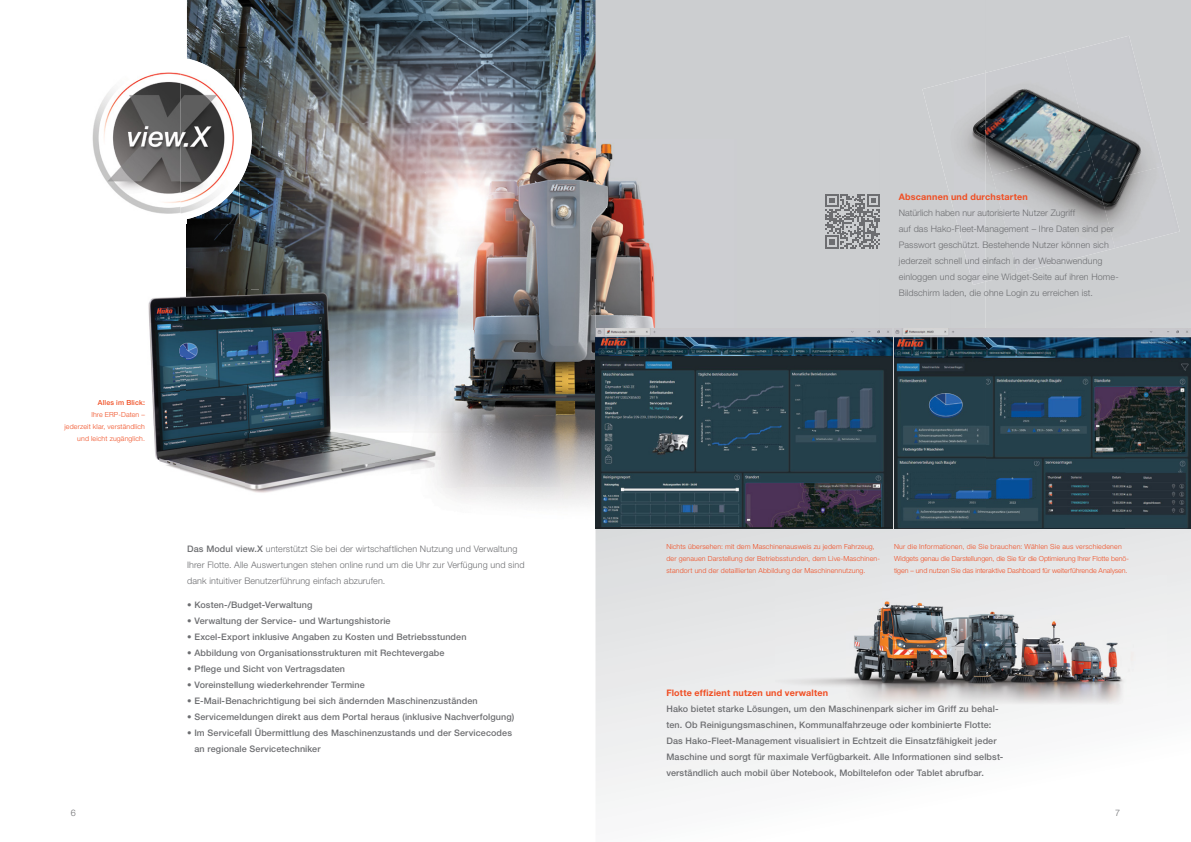
<style>
.page{position:relative;width:1191px;height:842px;background:#fff}
.page>*{position:absolute;margin:0;border:0;box-sizing:border-box;transform-origin:0 0}
.t1{font:500 9px/16px "Helvetica Neue LT Std";letter-spacing:.01em;color:#6d6e71}
.t2{font:300 9px/16px "Helvetica Neue LT Std";letter-spacing:.01em;color:#6d6e71}
.t3{font:700 9px "Helvetica Neue LT Std";letter-spacing:.02em;color:#f04e23}
.t4{font:300 7px/12px "Helvetica Neue LT Std";letter-spacing:.02em;color:#f04e23;text-align:right}
.t5{font:300 7px/12px "Helvetica Neue LT Std";color:#f04e23}
.t6{font:500 7px "Helvetica Neue LT Std";letter-spacing:.02em;color:#f04e23}
.s1{font-weight:500}
</style>
<div class="page">
<svg style="left:595px;top:0;width:596px;height:804px"></svg>
<img style="left:92px;top:72px;width:95px;height:142px">
<img style="left:775px;top:576px;width:392px;height:128px">
<img style="left:148px;top:296px;width:33px;height:174px">
<img style="left:985px;top:328px;width:140px;height:133px">
<img style="left:1125px;top:328px;width:66px;height:200px">
<img style="left:960px;top:461px;width:165px;height:67px">
<img style="left:894px;top:523px;width:66px;height:5px">
<img style="left:186px;top:224px;width:35px;height:65px">
<img style="left:441px;top:433px;width:120px;height:55px">
<div style="left:595px;top:0;width:390px;height:70px;background:#ccced0"></div>
<img style="left:595px;top:70px;width:284px;height:209px">
<div style="left:879px;top:70px;width:71px;height:278px;background:#ccced0"></div>
<img style="left:950px;top:70px;width:35px;height:11px">
<div style="left:950px;top:211px;width:35px;height:117px;background:#ccced0"></div>
<img style="left:595px;top:279px;width:142px;height:49px">
<div style="left:737px;top:279px;width:142px;height:49px;background:#ccced0"></div>
<img style="left:892px;top:348px;width:2px;height:175px">
<img style="left:527px;top:0;width:68px;height:133px">
<img style="left:221px;top:0;width:306px;height:33px">
<img style="left:187px;top:0;width:34px;height:57px">
<img style="left:221px;top:33px;width:39px;height:256px">
<img style="left:555px;top:133px;width:40px;height:133px">
<img style="left:527px;top:266px;width:68px;height:133px">
<img style="left:441px;top:329px;width:86px;height:70px">
<img style="left:441px;top:399px;width:154px;height:34px">
<img style="left:181px;top:57px;width:71px;height:125px">
<img style="left:213px;top:69px;width:27px;height:27px">
<img style="left:187px;top:182px;width:53px;height:42px">
<img style="left:181px;top:289px;width:6px;height:137px">
<img style="left:181px;top:426px;width:65px;height:64px">
<img style="left:246px;top:433px;width:195px;height:62px">
<img style="left:187px;top:289px;width:63px;height:144px">
<img style="left:250px;top:289px;width:32px;height:72px">
<img style="left:282px;top:329px;width:127px;height:32px">
<img style="left:409px;top:329px;width:32px;height:104px">
<img style="left:250px;top:361px;width:159px;height:72px">
<img style="left:894px;top:328px;width:91px;height:195px">
<img style="left:595px;top:328px;width:297px;height:200px">
<img style="left:985px;top:52px;width:79px;height:98px">
<img style="left:1064px;top:36px;width:98px;height:130px">
<img style="left:985px;top:148px;width:32px;height:134px">
<img style="left:992px;top:150px;width:123px;height:123px">
<img style="left:1098px;top:166px;width:81px;height:82px">
<img style="left:953px;top:73px;width:32px;height:212px">
<div style="left:922px;top:81px;width:32px;height:130px;background:#ccced0"></div>
<svg style="left:825px;top:194px;width:55px;height:55px;background:#97989b"></svg>
<img style="left:260px;top:21px;width:295px;height:206px">
<img style="left:457px;top:227px;width:98px;height:102px">
<img style="left:326px;top:227px;width:131px;height:68px">
<img style="left:260px;top:227px;width:66px;height:62px">
<img style="left:441px;top:295px;width:16px;height:34px">
<img style="left:260px;top:289px;width:181px;height:40px">
<p class="t6" style="left:98px;top:398px;width:48px">Alles im Blick:</p>
<p class="t4" style="left:65px;top:408px;width:82px">Ihre ERP-Daten – jederzeit klar, verständlich und leicht zugänglich.</p>
<p class="t2" style="left:187px;top:541px;width:339px"><span class="s1">Das Modul view.X</span> unterstützt Sie bei der wirtschaftlichen Nutzung und Verwaltung<br>Ihrer Flotte. Alle Auswertungen stehen online rund um die Uhr zur Verfügung und sind dank intuitiver Benutzerführung einfach abzurufen.</p>
<p class="t1" style="left:187px;top:597px;width:127px">• Kosten-/Budget-Verwaltung</p>
<p class="t1" style="left:187px;top:613px;width:205px">• Verwaltung der Service- und Wartungshistorie</p>
<p class="t1" style="left:187px;top:629px;width:281px">• Excel-Export inklusive Angaben zu Kosten und Betriebsstunden</p>
<p class="t1" style="left:187px;top:645px;width:259px">• Abbildung von Organisationsstrukturen mit Rechtevergabe</p>
<p class="t1" style="left:187px;top:661px;width:159px">• Pflege und Sicht von Vertragsdaten</p>
<p class="t1" style="left:187px;top:677px;width:179px">• Voreinstellung wiederkehrender Termine</p>
<p class="t1" style="left:187px;top:693px;width:292px">• E-Mail-Benachrichtigung bei sich ändernden Maschinenzuständen</p>
<p class="t1" style="left:187px;top:709px;width:328px">• Servicemeldungen direkt aus dem Portal heraus (inklusive Nachver folgung)</p>
<p class="t1" style="left:194px;top:725px;width:319px;text-indent:-7px">• Im Servicefall Übermittlung des Maschinenzustands und der Service codes an regionale Servicetechniker</p>
<p class="t3" style="left:899px;top:191px;width:130px">Abscannen und durchstarten</p>
<p class="t2" style="left:899px;top:205px;width:221px">Natürlich haben nur autorisierte Nutzer Zugriff<br>auf das Hako-Fleet-Management – Ihre Daten sind per Passwort geschützt. Bestehende Nutzer können sich jederzeit schnell und einfach in der Webanwendung einloggen und sogar eine Widget-Seite auf ihren Home-Bildschirm laden, die ohne Login zu erreichen ist.</p>
<p class="t4" style="left:666px;top:540px;width:215px;text-align:left">Nichts übersehen: mit dem Maschinenausweis zu jedem Fahrzeug, der genauen Darstellung der Betriebsstunden, dem Live-Maschinen&shy;standort und der detaillierten Abbildung der Maschinennutzung.</p>
<p class="t5" style="left:894px;top:540px;width:236px">Nur die Informationen, die Sie brauchen: Wählen Sie aus verschiedenen<br>Widgets genau die Darstellungen, die Sie für die Optimierung Ihrer Flotte benö&shy;tigen – und nutzen Sie das interaktive Dashboard für weiterführende Analysen.</p>
<p class="t3" style="left:666px;top:687px;width:163px">Flotte effizient nutzen und verwalten</p>
<p class="t1" style="left:666px;top:701px;width:338px">Hako bietet starke Lösungen, um den Maschinenpark sicher im Griff zu behal&shy;ten. Ob Reinigungsmaschinen, Kommunalfahrzeuge oder kombinierte Flotte:<br>Das Hako-Fleet-Management visualisiert in Echtzeit die Einsatzfähigkeit jeder Maschine und sorgt für maximale Verfügbarkeit. Alle Informationen sind selbst&shy;verständlich auch mobil über Notebook, Mobiltelefon oder Tablet abrufbar.</p>
<p class="t2" style="left:71px;top:805px;width:7px">6</p>
<p class="t2" style="left:1115px;top:805px;width:7px">7</p>
</div>
